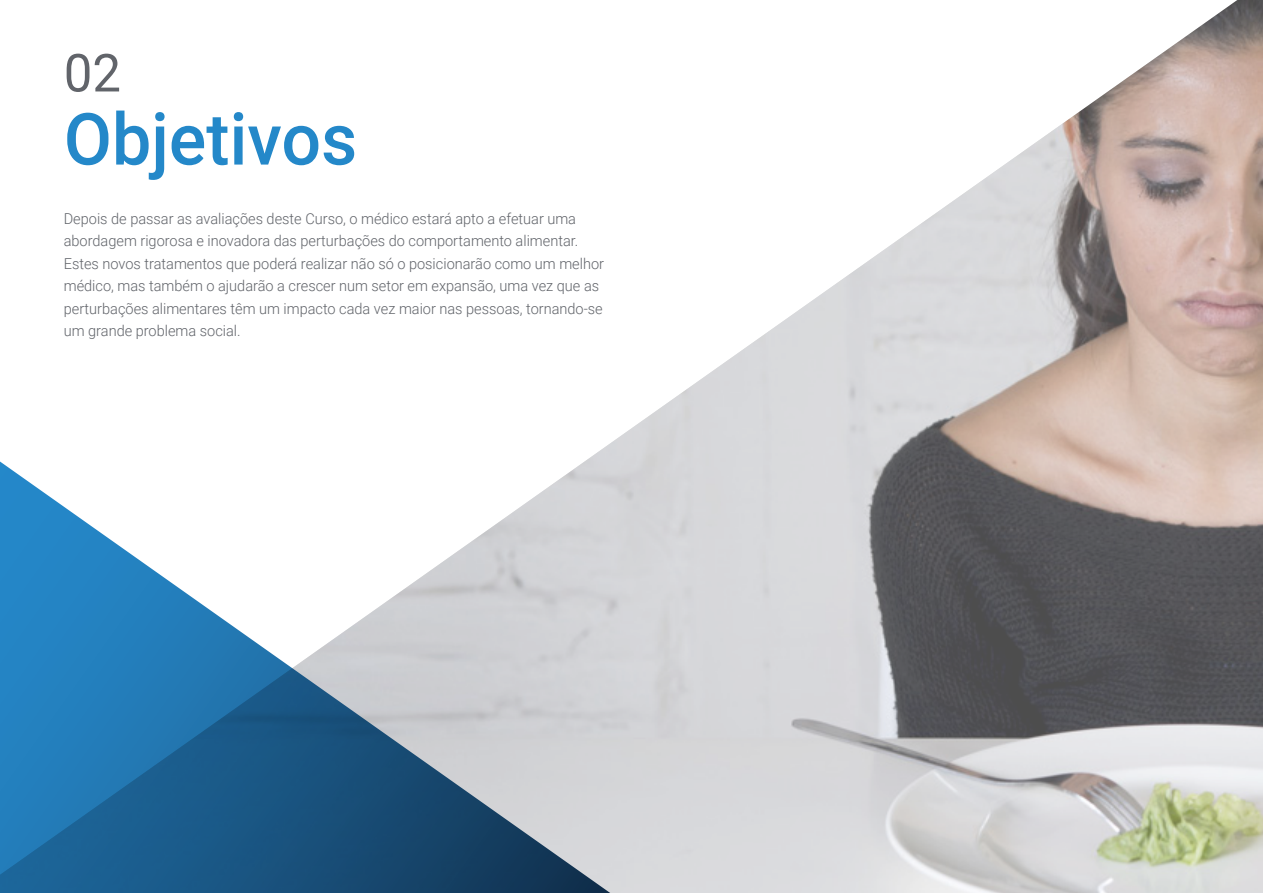
<style>
.page{position:relative;width:1263px;height:893px;background:#fff}
.page>*{position:absolute;margin:0;border:0;box-sizing:border-box;transform-origin:0 0}
.t1{font:500 72px "Roboto";color:#2488c9}
.t2{font:52.5px "Roboto";color:#61646a}
.t3{font:300 15px/22.5px "Roboto";color:#61646a}
</style>
<div class="page">
<img style="left:607px;top:0;width:656px;height:893px">
<svg style="left:0;top:446px;width:640px;height:447px"></svg>
<h2 class="t2" style="left:64px;top:36px;width:59px">02</h2>
<h1 class="t1" style="left:64px;top:89px;width:295px">Objetivos</h1>
<p class="t3" style="left:64px;top:207px;width:542px">Depois de passar as avaliações deste Curso, o médico estará apto a efetuar uma abordagem rigorosa e inovadora das perturbações do comportamento alimentar.<br>Estes novos tratamentos que poderá realizar não só o posicionarão como um melhor médico, mas também o ajudarão a crescer num setor em expansão, uma vez que as perturbações alimentares têm um impacto cada vez maior nas pessoas, tornando-se um grande problema social.</p>
</div>
